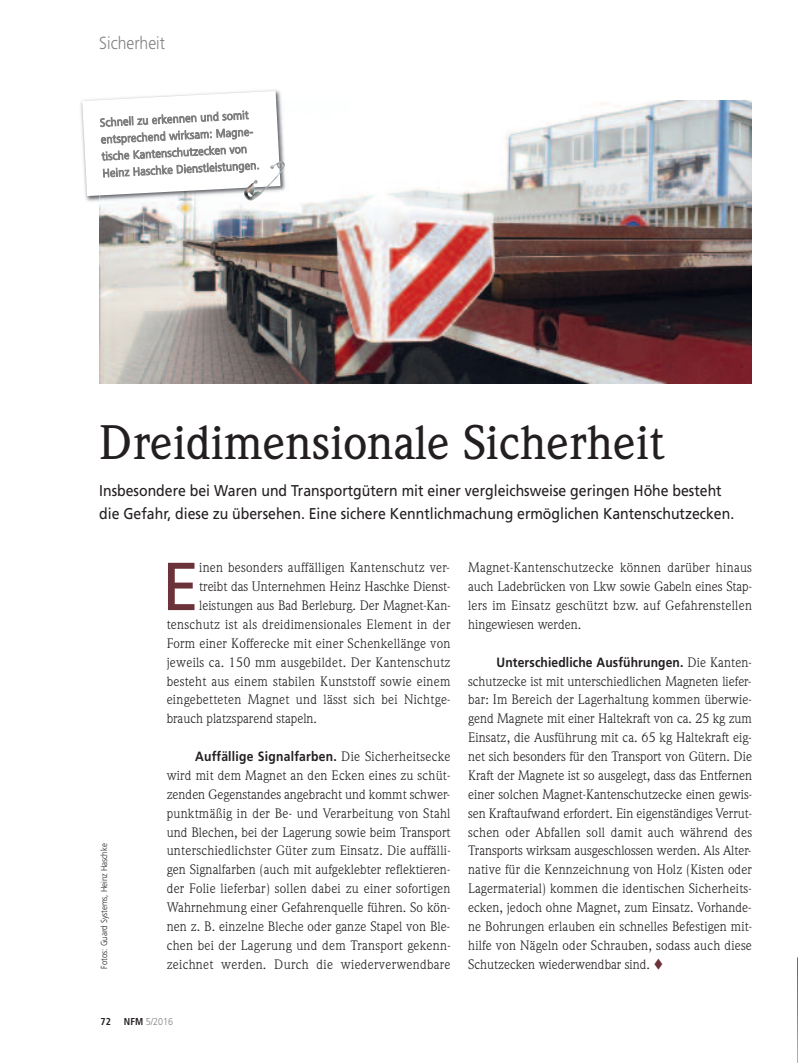
<style>
.page{position:relative;width:798px;height:1063px;background:#fff}
.page>*{position:absolute;margin:0;border:0;box-sizing:border-box;transform-origin:0 0}
.t1{font:67.75px "Frutiger";color:#6c3239}
.t2{font:500 47.5px "Weidemann";color:#231f20}
.t3{font:300 17.5px "Frutiger";color:#808080;scale:.9 1}
.t4{font:15.62px/22.5px "Frutiger";color:#231f20;scale:.9 1}
.t5{font:13.5px/18.9px "Weidemann";letter-spacing:.02em;color:#231f20;text-align:justify}
.t6{font:13.5px "Weidemann";color:#231f20}
.t7{font:700 13.5px "Frutiger";letter-spacing:.01em;color:#231f20;scale:.9 1}
.t8{font:300 11.25px/16.9px "Frutiger";color:#808080;scale:.95 1}
.t9{font:300 10px "Frutiger";color:#808080;scale:.9 1}
.t10{font:700 condensed 10px "Frutiger";color:#231f20}
.t11{font:300 8.75px "Frutiger";color:#231f20;scale:.9 1}
.s1{font-family:"Weidemann";font-weight:400}
.s2{font-weight:700;font-stretch:condensed;color:#231f20}
</style>
<div class="page">
<img style="left:797px;top:957px;width:1px;height:106px">
<img style="left:99px;top:101px;width:652px;height:283px">
<img style="left:80px;top:90px;width:205px;height:116px">
<img style="left:99px;top:101px;width:191px;height:104px">
<svg style="left:82px;top:91px;width:198px;height:105px"></svg>
<img style="left:244px;top:161px;width:41px;height:40px">
<p class="t3" style="left:99px;top:35px;width:74px">Sicherheit</p>
<p class="t8" style="left:99px;top:115px;width:167px;rotate:-3deg">Schnell zu erkennen und somit entsprechend wirksam: Magne&shy;tische Kantenschutzecken von<br>Heinz Haschke Dienstleistungen.</p>
<h2 class="t2" style="left:99px;top:425px;width:566px">Dreidimensionale Sicherheit</h2>
<p class="t4" style="left:99px;top:481px;width:706px">Insbesondere bei Waren und Transportgütern mit einer vergleichsweise geringen Höhe besteht die Gefahr, diese zu übersehen. Eine sichere Kenntlichmachung ermöglichen Kantenschutzecken.</p>
<p class="t11" style="left:101px;top:969px;width:141px;rotate:-90deg">Fotos: Guard Systems, Heinz Haschke</p>
<h1 class="t1" style="left:161px;top:559px;width:39px">E</h1>
<p class="t5" style="left:199px;top:559px;width:252px">inen besonders auffälligen Kantenschutz ver-</p>
<p class="t6" style="left:199px;top:582px;width:253px">treibt das Unternehmen Heinz Haschke Dienst-</p>
<p class="t6" style="left:199px;top:600px;width:253px">leistungen aus Bad Berleburg. Der Magnet-Kan-</p>
<p class="t5" style="left:167px;top:616px;width:285px">tenschutz ist als dreidimensionales Element in der</p>
<p class="t5" style="left:167px;top:635px;width:285px">Form einer Kofferecke mit einer Schenkellänge von</p>
<p class="t5" style="left:167px;top:654px;width:285px">jeweils ca. 150 mm ausgebildet. Der Kantenschutz</p>
<p class="t5" style="left:167px;top:673px;width:285px">besteht aus einem stabilen Kunststoff sowie einem</p>
<p class="t5" style="left:167px;top:692px;width:285px">eingebetteten Magnet und lässt sich bei Nichtge-</p>
<p class="t6" style="left:167px;top:714px;width:152px">brauch platzsparend stapeln.</p>
<p class="t7" style="left:195px;top:751px;width:285px">Auffällige Signalfarben. <span class="s1">Die Sicherheitsecke</span></p>
<p class="t5" style="left:167px;top:767px;width:285px">wird mit dem Magnet an den Ecken eines zu schüt&shy;zenden Gegenstandes angebracht und kommt schwer&shy;punktmäßig in der Be- und Verarbeitung von Stahl und Blechen, bei der Lagerung sowie beim Transport unterschiedlichster Güter zum Einsatz. Die auffälli&shy;gen Signalfarben (auch mit aufgeklebter reflektieren&shy;der Folie lieferbar) sollen dabei zu einer sofortigen Wahrnehmung einer Gefahrenquelle führen. So kön&shy;nen z. B. einzelne Bleche oder ganze Stapel von Ble&shy;chen bei der Lagerung und dem Transport gekenn&shy;zeichnet werden. Durch die wiederverwendbare</p>
<p class="t5" style="left:468px;top:559px;width:285px">Magnet-Kantenschutzecke können darüber hinaus auch Ladebrücken von Lkw sowie Gabeln eines Stap&shy;lers im Einsatz geschützt bzw. auf Gefahrenstellen hingewiesen werden.</p>
<p class="t7" style="left:496px;top:657px;width:285px">Unterschiedliche Ausführungen. <span class="s1">Die Kanten-</span></p>
<p class="t5" style="left:468px;top:673px;width:285px">schutzecke ist mit unterschiedlichen Magneten liefer&shy;bar: Im Bereich der Lagerhaltung kommen überwie&shy;gend Magnete mit einer Haltekraft von ca. 25 kg zum Einsatz, die Ausführung mit ca. 65 kg Haltekraft eig&shy;net sich besonders für den Transport von Gütern. Die Kraft der Magnete ist so ausgelegt, dass das Entfernen einer solchen Magnet-Kantenschutzecke einen gewis&shy;sen Kraftaufwand erfordert. Ein eigenständiges Verrut&shy;schen oder Abfallen soll damit auch während des Transports wirksam ausgeschlossen werden. Als Alter&shy;native für die Kennzeichnung von Holz (Kisten oder Lagermaterial) kommen die identischen Sicherheits&shy;ecken, jedoch ohne Magnet, zum Einsatz. Vorhande&shy;ne Bohrungen erlauben ein schnelles Befestigen mit&shy;hilfe von Nägeln oder Schrauben, sodass auch diese Schutzecken wiederwendbar sind.</p>
<p class="t10" style="left:100px;top:1018px;width:12px">72</p>
<p class="t9" style="left:124px;top:1018px;width:56px"><span class="s2">NFM</span> 5/2016</p>
</div>
